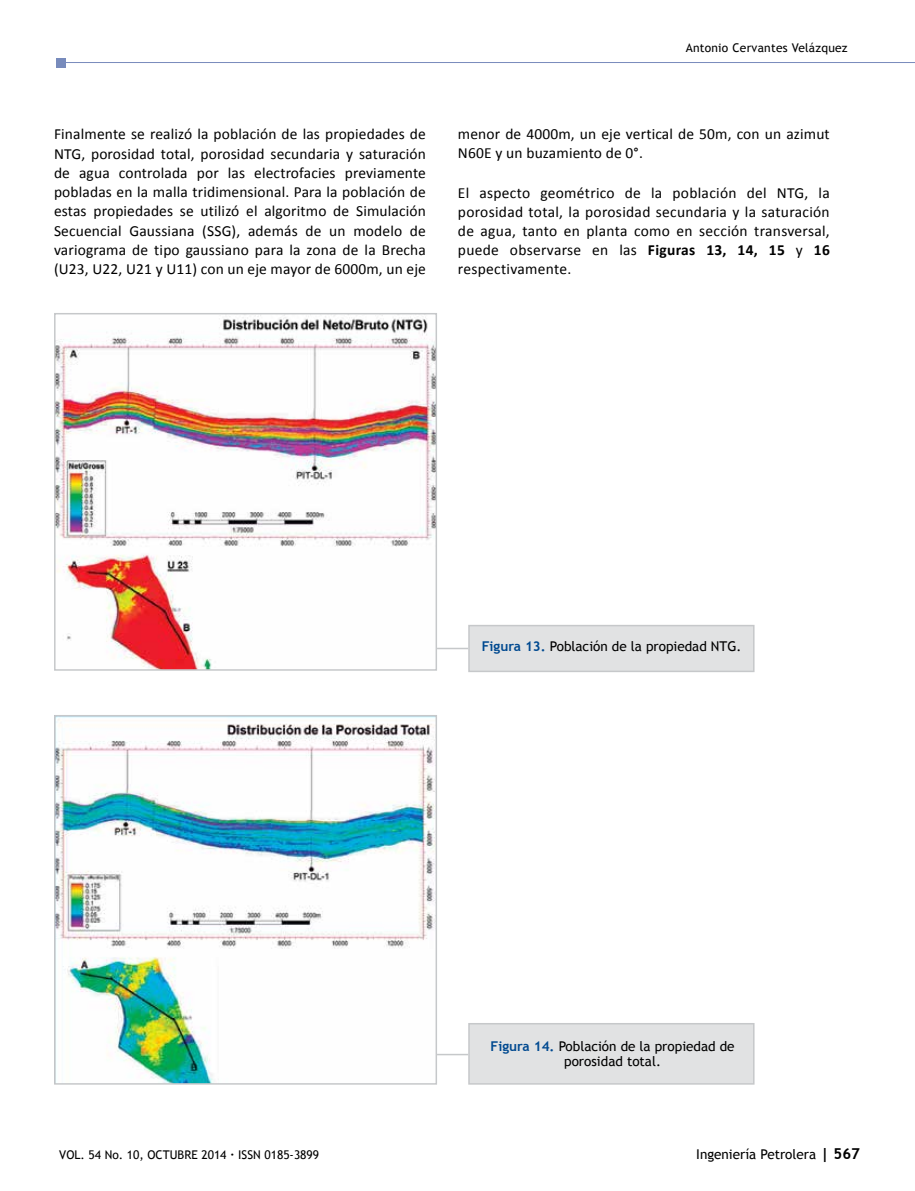
<style>
.page{position:relative;width:915px;height:1191px;background:#fff}
.page>*{position:absolute;margin:0;border:0;box-sizing:border-box;transform-origin:0 0}
.t1{font:15.45px/19.4px "Calibri";letter-spacing:.01em;color:#000;text-align:justify}
.t2{font:13.5px/15px "Trebuchet MS";color:#000;text-align:center}
.t3{font:12px "Trebuchet MS";color:#000}
.t4{font:12px "Trebuchet MS";letter-spacing:.02em;color:#000}
.s1{font-weight:700}
.s2{font-weight:700;color:#004990}
.s3{font-weight:700;font-size:15px}
</style>
<div class="page">
<hr style="left:61px;top:62px;width:853px;height:1px;background:#788bbc">
<div style="left:56px;top:58px;width:10px;height:9px;background:#788bbc"></div>
<div style="left:468px;top:1023px;width:286px;height:61px;background:#e1e2e3;border:2px solid #c6c8ca"></div>
<hr style="left:437px;top:1053px;width:31px;height:2px;background:#c6c8ca">
<div style="left:468px;top:625px;width:286px;height:47px;background:#e1e2e3;border:2px solid #c6c8ca"></div>
<hr style="left:437px;top:648px;width:31px;height:1px;background:#c6c8ca">
<img style="left:57px;top:316px;width:377px;height:351px">
<div style="left:54px;top:313px;width:383px;height:357px;border:2px solid #c6c8ca"></div>
<img style="left:57px;top:719px;width:377px;height:362px">
<div style="left:54px;top:715px;width:383px;height:369px;border:2px solid #c6c8ca"></div>
<p class="t4" style="left:685px;top:40px;width:163px">Antonio Cervantes Velázquez</p>
<p class="t1" style="left:54px;top:124px;width:373px">Finalmente se realizó la población de las propiedades de NTG, porosidad total, porosidad secundaria y saturación de agua controlada por las electrofacies previamente pobladas en la malla tridimensional. Para la población de estas propiedades se utilizó el algoritmo de Simulación Secuencial Gaussiana (SSG), además de un modelo de variograma de tipo gaussiano para la zona de la Brecha (U23, U22, U21 y U11) con un eje mayor de 6000m, un eje</p>
<p class="t1" style="left:458px;top:125px;width:373px;line-height:18.9px">menor de 4000m, un eje vertical de 50m, con un azimut<br>N60E y un buzamiento de 0°.</p>
<p class="t1" style="left:458px;top:184px;width:373px;line-height:18.9px">El aspecto geométrico de la población del NTG, la porosidad total, la porosidad secundaria y la saturación de agua, tanto en planta como en sección transversal, puede observarse en las <span class="s1">Figuras 13, 14, 15</span> y <span class="s1">16 </span>respectivamente.</p>
<p class="t2" style="left:481px;top:638px;width:261px"><span class="s2">Figura 13.</span> Población de la propiedad NTG.</p>
<p class="t3" style="left:59px;top:1147px;width:261px">VOL. 54 No. 10, OCTUBRE 2014 <span class="s1">·</span> ISSN 0185-3899</p>
<p class="t2" style="left:490px;top:1039px;width:245px"><span class="s2">Figura 14.</span> Población de la propiedad de porosidad total.</p>
<p class="t2" style="left:696px;top:1146px;width:165px">Ingeniería Petrolera <span class="s3">| 567</span></p>
</div>
